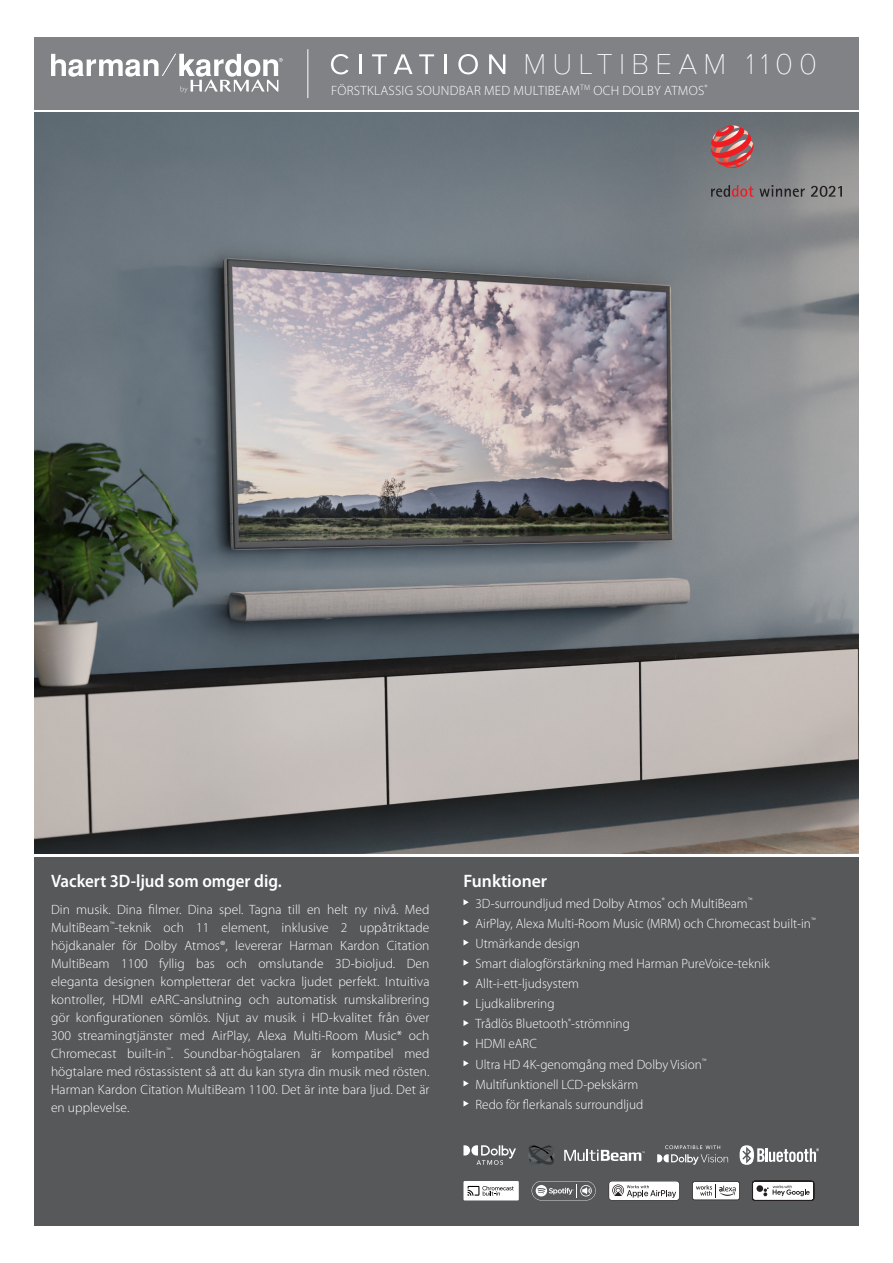
<style>
.page{position:relative;width:893px;height:1263px;background:#fff}
.page>*{position:absolute;margin:0;border:0;box-sizing:border-box;transform-origin:0 0}
.t1{font:100 29.55px "Proxima Nova T";letter-spacing:.21em;color:#fff}
.t2{font:600 18px "Myriad Pro";color:#fff;scale:.94 1}
.t3{font:600 18px "Myriad Pro";color:#fff}
.t4{font:300 13.5px/18px "Myriad Pro";color:#fff;text-align:justify}
.t5{font:300 13.5px "Myriad Pro";letter-spacing:.02em;color:#fff}
</style>
<div class="page">
<img style="left:34px;top:113px;width:825px;height:740px">
<div style="left:34px;top:37px;width:825px;height:72px;background:#808285"></div>
<hr style="left:307px;top:49px;width:1px;height:49px;background:#fff">
<svg style="left:51px;top:54px;width:232px;height:39px"></svg>
<div style="left:34px;top:857px;width:825px;height:369px;background:#57585a"></div>
<svg style="left:463px;top:899px;width:6px;height:6px"></svg>
<svg style="left:463px;top:919px;width:6px;height:6px"></svg>
<svg style="left:463px;top:939px;width:6px;height:6px"></svg>
<svg style="left:463px;top:960px;width:6px;height:6px"></svg>
<svg style="left:463px;top:980px;width:6px;height:6px"></svg>
<svg style="left:463px;top:1000px;width:6px;height:6px"></svg>
<svg style="left:463px;top:1020px;width:6px;height:6px"></svg>
<svg style="left:463px;top:1040px;width:6px;height:6px"></svg>
<svg style="left:463px;top:1060px;width:6px;height:6px"></svg>
<svg style="left:463px;top:1080px;width:6px;height:6px"></svg>
<svg style="left:463px;top:1100px;width:6px;height:6px"></svg>
<svg style="left:463px;top:1145px;width:53px;height:20px"></svg>
<svg style="left:740px;top:1145px;width:79px;height:20px"></svg>
<svg style="left:657px;top:1145px;width:71px;height:20px"></svg>
<svg style="left:609px;top:1181px;width:71px;height:19px"></svg>
<svg style="left:528px;top:1145px;width:27px;height:20px"></svg>
<svg style="left:564px;top:1149px;width:81px;height:12px"></svg>
<div style="left:463px;top:1181px;width:56px;height:19px;background:#fff"></div>
<svg style="left:468px;top:1186px;width:46px;height:9px"></svg>
<svg style="left:692px;top:1181px;width:48px;height:19px"></svg>
<svg style="left:532px;top:1181px;width:64px;height:19px"></svg>
<svg style="left:752px;top:1180px;width:62px;height:21px"></svg>
<div style="left:756px;top:1185px;width:7px;height:7px;background:#231f20;border-radius:50%"></div>
<svg style="left:331px;top:54px;width:18px;height:20px"></svg>
<hr style="left:359px;top:54px;width:2px;height:20px;background:#fff">
<svg style="left:372px;top:54px;width:15px;height:20px"></svg>
<svg style="left:394px;top:54px;width:19px;height:20px"></svg>
<svg style="left:419px;top:54px;width:15px;height:20px"></svg>
<hr style="left:445px;top:54px;width:2px;height:20px;background:#fff">
<svg style="left:458px;top:54px;width:20px;height:20px"></svg>
<svg style="left:489px;top:54px;width:16px;height:20px"></svg>
<svg style="left:711px;top:185px;width:131px;height:12px;background:#776c6e"></svg>
<svg style="left:711px;top:125px;width:42px;height:43px;background:#ba5b5c"></svg>
<p class="t1" style="left:523px;top:42px;width:295px">MULTIBEAM 1100</p>
<p class="t5" style="left:331px;top:83px;width:378px">FÖRSTKLASSIG SOUNDBAR MED MULTIBEAM<sup>TM</sup> OCH DOLBY ATMOS<sup>®</sup></p>
<p class="t2" style="left:51px;top:871px;width:247px">Vackert 3D-ljud som omger dig.</p>
<p class="t4" style="left:51px;top:901px;width:380px">Din musik. Dina filmer. Dina spel. Tagna till en helt ny nivå. Med MultiBeam<sup>™</sup>-teknik och 11 element, inklusive 2 uppåtriktade höjdkanaler för Dolby Atmos®, levererar Harman Kardon Citation MultiBeam 1100 fyllig bas och omslutande 3D-bioljud. Den eleganta designen kompletterar det vackra ljudet perfekt. Intuitiva kontroller, HDMI eARC-anslutning och automatisk rumskalibrering gör konfigurationen sömlös. Njut av musik i HD-kvalitet från över 300 streamingtjänster med AirPlay, Alexa Multi-Room Music* och Chromecast built-in<sup>™</sup>. Soundbar-högtalaren är kompatibel med högtalare med röstassistent så att du kan styra din musik med rösten.<br>Harman Kardon Citation MultiBeam 1100. Det är inte bara ljud. Det är en upplevelse.</p>
<p class="t3" style="left:463px;top:871px;width:85px">Funktioner</p>
<p class="t4" style="left:475px;top:894px;width:278px">3D-surroundljud med Dolby Atmos<sup>®</sup> och MultiBeam<sup>™</sup></p>
<p class="t4" style="left:475px;top:914px;width:342px">AirPlay, Alexa Multi-Room Music (MRM) och Chromecast built-in<sup>™</sup></p>
<p class="t4" style="left:475px;top:934px;width:106px">Utmärkande design</p>
<p class="t4" style="left:475px;top:955px;width:296px">Smart dialogförstärkning med Harman PureVoice-teknik</p>
<p class="t4" style="left:475px;top:975px;width:105px">Allt-i-ett-ljudsystem</p>
<p class="t4" style="left:475px;top:995px;width:81px">Ljudkalibrering</p>
<p class="t4" style="left:475px;top:1015px;width:156px">Trådlös Bluetooth<sup>®</sup>-strömning</p>
<p class="t4" style="left:475px;top:1035px;width:63px">HDMI eARC</p>
<p class="t4" style="left:475px;top:1055px;width:232px">Ultra HD 4K-genomgång med Dolby Vision<sup>™</sup></p>
<p class="t4" style="left:475px;top:1075px;width:164px">Multifunktionell LCD-pekskärm</p>
<p class="t4" style="left:475px;top:1095px;width:169px">Redo för flerkanals surroundljud</p>
</div>
